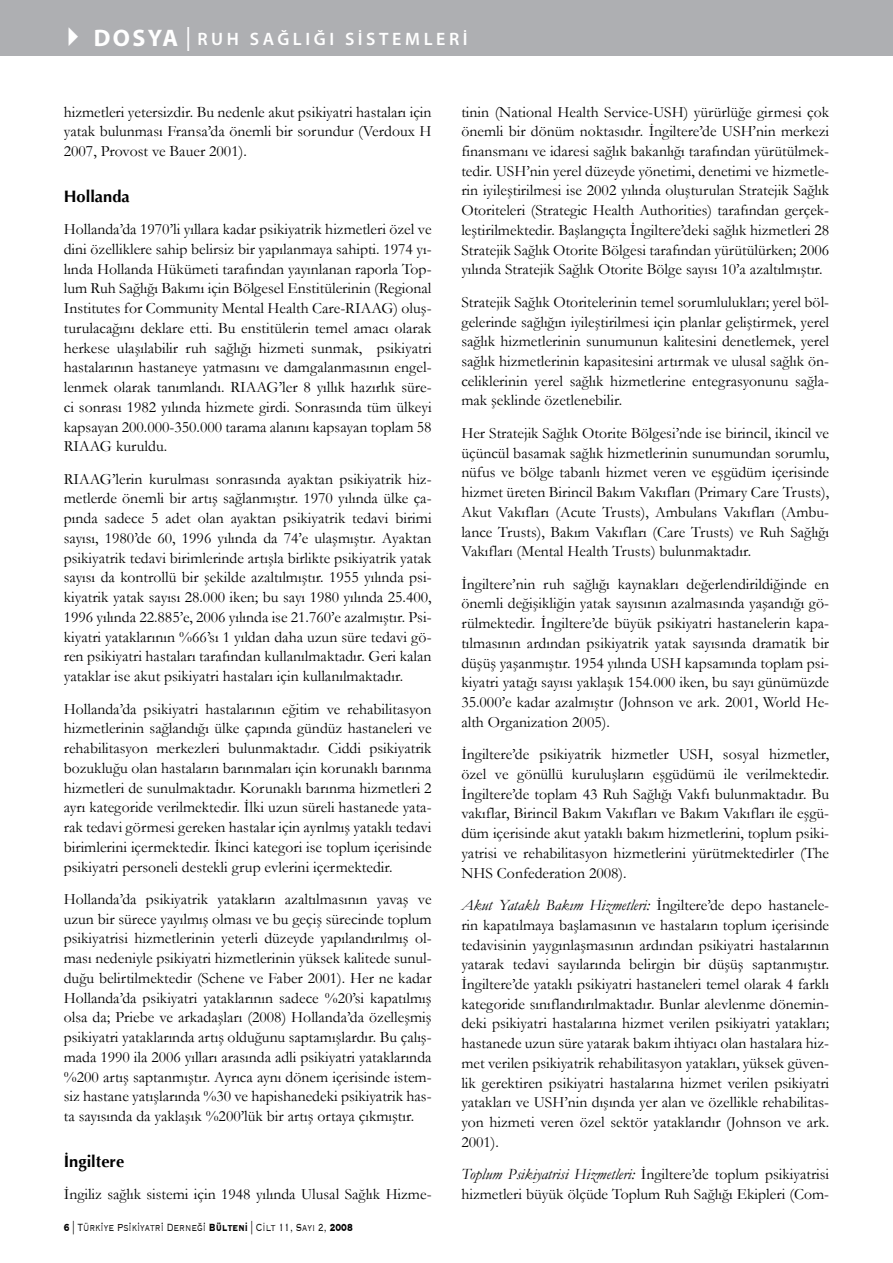
<style>
.page{position:relative;width:893px;height:1263px;background:#fff}
.page>*{position:absolute;margin:0;border:0;box-sizing:border-box;transform-origin:0 0}
.t1{font:600 18px "Myriad Pro";letter-spacing:.2em;color:#fff}
.t2{font:700 16.5px "Optima";color:#000}
.t3{font:15.75px/19.6px "Garamond";color:#000;text-align:justify}
.t4{font:300 13.5px "Copperplate";color:#000;scale:.7 1}
.s1{font-weight:700;font-size:24px}
.s2{font-weight:400;font-size:24px}
.s3{font-weight:700}
.s4{font-style:italic}
</style>
<div class="page">
<div style="left:0;top:0;width:893px;height:55px;background:#aeafb2"></div>
<p class="t1" style="left:57px;top:27px;width:412px">✔<span class="s1">DOSYA</span> <span class="s2">|</span> RUH SAĞLIĞI SİSTEMLERİ</p>
<p class="t3" style="left:64px;top:101px;width:369px">hizmetleri yetersizdir. Bu nedenle akut psikiyatri hastaları için yatak bulunması Fransa’da önemli bir sorundur (Verdoux H 2007, Provost ve Bauer 2001).</p>
<p class="t2" style="left:64px;top:186px;width:68px">Hollanda</p>
<p class="t3" style="left:64px;top:219px;width:369px">Hollanda’da 1970’li yıllara kadar psikiyatrik hizmetleri özel ve dini özelliklere sahip belirsiz bir yapılanmaya sahipti. 1974 yı&shy;lında Hollanda Hükümeti tarafından yayınlanan raporla Top&shy;lum Ruh Sağlığı Bakımı için Bölgesel Enstitülerinin (Regional Institutes for Community Mental Health Care-RIAAG) oluş&shy;turulacağını deklare etti. Bu enstitülerin temel amacı olarak herkese ulaşılabilir ruh sağlığı hizmeti sunmak, psikiyatri hastalarının hastaneye yatmasını ve damgalanmasının engel&shy;lenmek olarak tanımlandı. RIAAG’ler 8 yıllık hazırlık süre&shy;ci sonrası 1982 yılında hizmete girdi. Sonrasında tüm ülkeyi kapsayan 200.000-350.000 tarama alanını kapsayan toplam 58<br>RIAAG kuruldu.</p>
<p class="t3" style="left:64px;top:468px;width:369px">RIAAG’lerin kurulması sonrasında ayaktan psikiyatrik hiz&shy;metlerde önemli bir artış sağlanmıştır. 1970 yılında ülke ça&shy;pında sadece 5 adet olan ayaktan psikiyatrik tedavi birimi sayısı, 1980’de 60, 1996 yılında da 74’e ulaşmıştır. Ayaktan psikiyatrik tedavi birimlerinde artışla birlikte psikiyatrik yatak sayısı da kontrollü bir şekilde azaltılmıştır. 1955 yılında psi&shy;kiyatrik yatak sayısı 28.000 iken; bu sayı 1980 yılında 25.400, 1996 yılında 22.885’e, 2006 yılında ise 21.760’e azalmıştır. Psi&shy;kiyatri yataklarının %66’sı 1 yıldan daha uzun süre tedavi gö&shy;ren psikiyatri hastaları tarafından kullanılmaktadır. Geri kalan yataklar ise akut psikiyatri hastaları için kullanılmaktadır.</p>
<p class="t3" style="left:64px;top:698px;width:369px">Hollanda’da psikiyatri hastalarının eğitim ve rehabilitasyon hizmetlerinin sağlandığı ülke çapında gündüz hastaneleri ve rehabilitasyon merkezleri bulunmaktadır. Ciddi psikiyatrik bozukluğu olan hastaların barınmaları için korunaklı barınma hizmetleri de sunulmaktadır. Korunaklı barınma hizmetleri 2 ayrı kategoride verilmektedir. İlki uzun süreli hastanede yata&shy;rak tedavi görmesi gereken hastalar için ayrılmış yataklı tedavi birimlerini içermektedir. İkinci kategori ise toplum içerisinde psikiyatri personeli destekli grup evlerini içermektedir.</p>
<p class="t3" style="left:64px;top:889px;width:369px">Hollanda’da psikiyatrik yatakların azaltılmasının yavaş ve uzun bir sürece yayılmış olması ve bu geçiş sürecinde toplum psikiyatrisi hizmetlerinin yeterli düzeyde yapılandırılmış ol&shy;ması nedeniyle psikiyatri hizmetlerinin yüksek kalitede sunul&shy;duğu belirtilmektedir (Schene ve Faber 2001). Her ne kadar Hollanda’da psikiyatri yataklarının sadece %20’si kapatılmış olsa da; Priebe ve arkadaşları (2008) Hollanda’da özelleşmiş psikiyatri yataklarında artış olduğunu saptamışlardır. Bu çalış&shy;mada 1990 ila 2006 yılları arasında adli psikiyatri yataklarında %200 artış saptanmıştır. Ayrıca aynı dönem içerisinde istem&shy;siz hastane yatışlarında %30 ve hapishanedeki psikiyatrik has&shy;ta sayısında da yaklaşık %200’lük bir artış ortaya çıkmıştır.</p>
<p class="t2" style="left:64px;top:1151px;width:62px">İngiltere</p>
<p class="t3" style="left:64px;top:1184px;width:369px">İngiliz sağlık sistemi için 1948 yılında Ulusal Sağlık Hizme-</p>
<p class="t4" style="left:64px;top:1218px;width:414px"><span class="s3">6</span> | Türki̇ye Psi̇ki̇yatri̇ Derneği̇ <span class="s3">Bülteni</span> | Cilt 11, Sayı 2, <span class="s3">2008</span></p>
<p class="t3" style="left:461px;top:101px;width:369px">tinin (National Health Service-USH) yürürlüğe girmesi çok önemli bir dönüm noktasıdır. İngiltere’de USH’nin merkezi finansmanı ve idaresi sağlık bakanlığı tarafından yürütülmek&shy;tedir. USH’nin yerel düzeyde yönetimi, denetimi ve hizmetle&shy;rin iyileştirilmesi ise 2002 yılında oluşturulan Stratejik Sağlık Otoriteleri (Strategic Health Authorities) tarafından gerçek&shy;leştirilmektedir. Başlangıçta İngiltere’deki sağlık hizmetleri 28<br>Stratejik Sağlık Otorite Bölgesi tarafından yürütülürken; 2006 yılında Stratejik Sağlık Otorite Bölge sayısı 10’a azaltılmıştır.</p>
<p class="t3" style="left:461px;top:292px;width:369px">Stratejik Sağlık Otoritelerinin temel sorumlulukları; yerel böl&shy;gelerinde sağlığın iyileştirilmesi için planlar geliştirmek, yerel sağlık hizmetlerinin sunumunun kalitesini denetlemek, yerel sağlık hizmetlerinin kapasitesini artırmak ve ulusal sağlık ön&shy;celiklerinin yerel sağlık hizmetlerine entegrasyonunu sağla&shy;mak şeklinde özetlenebilir.</p>
<p class="t3" style="left:461px;top:423px;width:369px">Her Stratejik Sağlık Otorite Bölgesi’nde ise birincil, ikincil ve üçüncül basamak sağlık hizmetlerinin sunumundan sorumlu, nüfus ve bölge tabanlı hizmet veren ve eşgüdüm içerisinde hizmet üreten Birincil Bakım Vakıfları (Primary Care Trusts), Akut Vakıfları (Acute Trusts), Ambulans Vakıfları (Ambu&shy;lance Trusts), Bakım Vakıfları (Care Trusts) ve Ruh Sağlığı Vakıfları (Mental Health Trusts) bulunmaktadır.</p>
<p class="t3" style="left:461px;top:574px;width:369px">İngiltere’nin ruh sağlığı kaynakları değerlendirildiğinde en önemli değişikliğin yatak sayısının azalmasında yaşandığı gö&shy;rülmektedir. İngiltere’de büyük psikiyatri hastanelerin kapa&shy;tılmasının ardından psikiyatrik yatak sayısında dramatik bir düşüş yaşanmıştır. 1954 yılında USH kapsamında toplam psi&shy;kiyatri yatağı sayısı yaklaşık 154.000 iken, bu sayı günümüzde 35.000’e kadar azalmıştır (Johnson ve ark. 2001, World He&shy;alth Organization 2005).</p>
<p class="t3" style="left:461px;top:744px;width:369px">İngiltere’de psikiyatrik hizmetler USH, sosyal hizmetler, özel ve gönüllü kuruluşların eşgüdümü ile verilmektedir.<br>İngiltere’de toplam 43 Ruh Sağlığı Vakfı bulunmaktadır. Bu vakıflar, Birincil Bakım Vakıfları ve Bakım Vakıfları ile eşgü&shy;düm içerisinde akut yataklı bakım hizmetlerini, toplum psiki&shy;yatrisi ve rehabilitasyon hizmetlerini yürütmektedirler (The NHS Confederation 2008).</p>
<p class="t3" style="left:461px;top:895px;width:369px"><span class="s4">Akut Yataklı Bakım Hizmetleri:</span> İngiltere’de depo hastanele&shy;rin kapatılmaya başlamasının ve hastaların toplum içerisinde tedavisinin yaygınlaşmasının ardından psikiyatri hastalarının yatarak tedavi sayılarında belirgin bir düşüş saptanmıştır.<br>İngiltere’de yataklı psikiyatri hastaneleri temel olarak 4 farklı kategoride sınıflandırılmaktadır. Bunlar alevlenme dönemin&shy;deki psikiyatri hastalarına hizmet verilen psikiyatri yatakları; hastanede uzun süre yatarak bakım ihtiyacı olan hastalara hiz&shy;met verilen psikiyatrik rehabilitasyon yatakları, yüksek güven&shy;lik gerektiren psikiyatri hastalarına hizmet verilen psikiyatri yatakları ve USH’nin dışında yer alan ve özellikle rehabilitas&shy;yon hizmeti veren özel sektör yataklarıdır (Johnson ve ark.<br>2001).</p>
<p class="t3" style="left:461px;top:1164px;width:369px"><span class="s4">Toplum Psikiyatrisi Hizmetleri:</span> İngiltere’de toplum psikiyatrisi hizmetleri büyük ölçüde Toplum Ruh Sağlığı Ekipleri (Com-</p>
</div>
